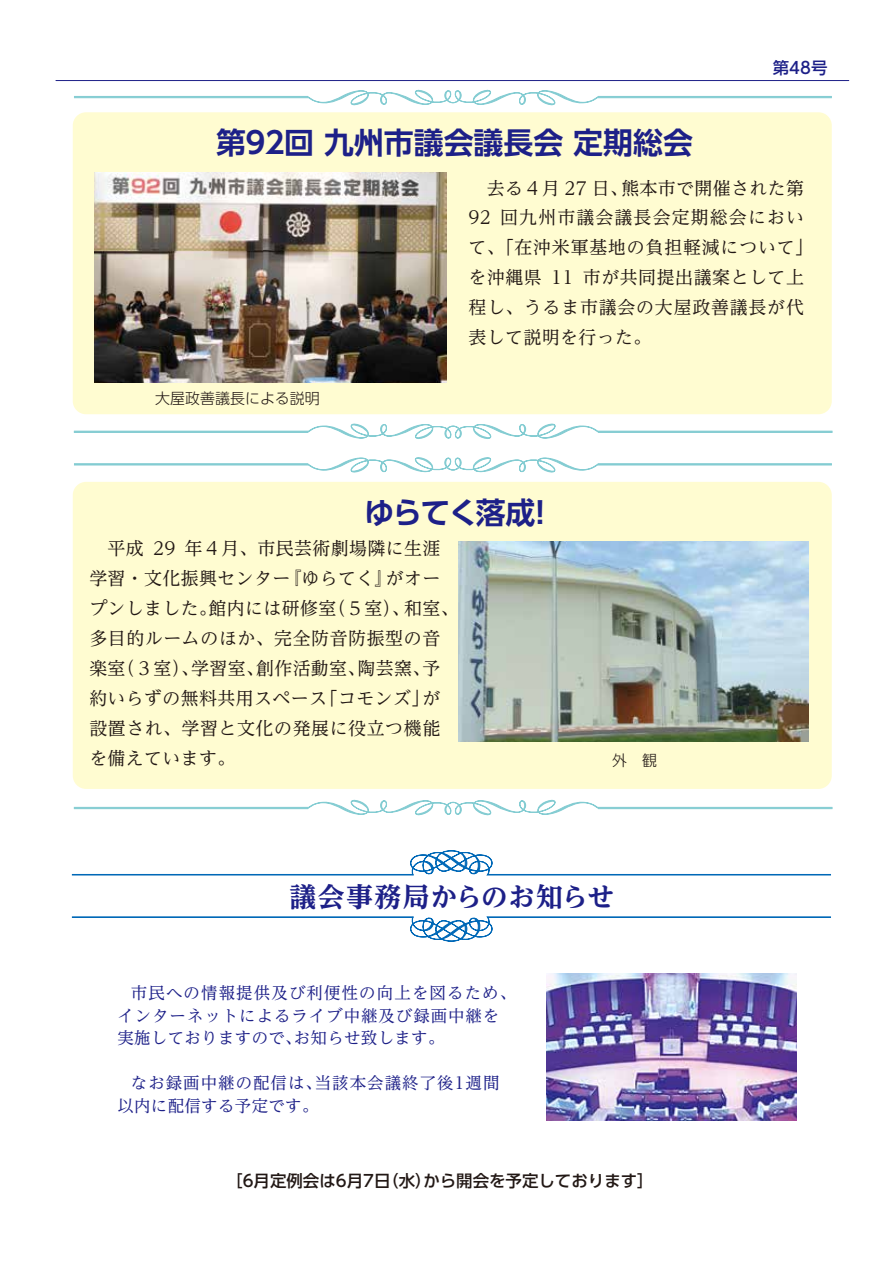
<style>
.page{position:relative;width:893px;height:1263px;background:#fff}
.page>*{position:absolute;margin:0;border:0;box-sizing:border-box;transform-origin:0 0}
.t1{font:700 29.85px "UD Shin Go Pr 6 De";color:#1d2088}
.t2{font:700 expanded 26.85px "UD Reimin Pr 6";letter-spacing:.03em;color:#1d2088}
.t3{font:18px/29.8px "UD Reimin Pr 6";letter-spacing:.02em;color:#221815}
.t4{font:18px/29.8px "UD Reimin Pr 6";letter-spacing:.045em;color:#221815}
.t5{font:18px/29.8px "UD Reimin Pr 6";letter-spacing:.06em;color:#221815}
.t6{font:16.5px "UD Reimin Pr 6";letter-spacing:.06em;color:#1d2088}
.t7{font:16.5px/22.5px "UD Reimin Pr 6";letter-spacing:.02em;color:#1d2088;text-align:right}
.t8{font:500 16.5px "UD Shin Go Pr 6";color:#221815}
.t9{font:500 16.5px "UD Shin Go Pr 6";color:#1d2088}
.t10{font:300 15px "UD Shin Go Pr 6";color:#221815}
</style>
<div class="page">
<hr style="left:56px;top:80px;width:793px;height:1px;background:#1d2088">
<svg style="left:74px;top:89px;width:758px;height:17px"></svg>
<svg style="left:74px;top:457px;width:758px;height:16px"></svg>
<svg style="left:73px;top:799px;width:760px;height:17px"></svg>
<svg style="left:73px;top:423px;width:760px;height:16px"></svg>
<div style="left:73px;top:112px;width:759px;height:302px;background:#fffcd1;border-radius:13px"></div>
<div style="left:73px;top:482px;width:759px;height:307px;background:#fffcd1;border-radius:13px"></div>
<img style="left:95px;top:172px;width:351px;height:211px">
<img style="left:459px;top:542px;width:350px;height:200px">
<svg style="left:72px;top:850px;width:759px;height:25px"></svg>
<svg style="left:72px;top:916px;width:759px;height:26px"></svg>
<img style="left:547px;top:973px;width:249px;height:147px">
<h1 class="t1" style="left:216px;top:118px;width:31px">第</h1>
<h1 class="t1" style="left:284px;top:118px;width:410px">回九州市議会議長会定期総会</h1>
<h1 class="t1" style="left:241px;top:118px;width:50px">９２</h1>
<p class="t9" style="left:773px;top:54px;width:56px">第48号</p>
<p class="t10" style="left:155px;top:386px;width:166px">大屋政善議長による説明</p>
<p class="t3" style="left:621px;top:172px;width:184px">熊本市で開催された第</p>
<p class="t5" style="left:500px;top:172px;width:305px;text-indent:-32px">　去る４月 27 日、<br>回九州市議会議長会定期総会におい</p>
<p class="t3" style="left:469px;top:202px;width:24px">92</p>
<p class="t4" style="left:469px;top:232px;width:346px">て、「在沖米軍基地の負担軽減について「</p>
<p class="t3" style="left:583px;top:262px;width:223px">市が共同提出議案として上</p>
<p class="t4" style="left:469px;top:262px;width:337px">を沖縄県<br>程し、うるま市議会の大屋政善議長が代表して説明を行った。</p>
<p class="t3" style="left:551px;top:262px;width:24px">11</p>
<p class="t3" style="left:89px;top:533px;width:56px">　平成</p>
<p class="t3" style="left:153px;top:533px;width:24px">29</p>
<h1 class="t1" style="left:364px;top:488px;width:173px">ゆらてく落成</h1>
<p class="t3" style="left:184px;top:533px;width:257px">年４月、市民芸術劇場隣に生涯</p>
<h1 class="t1" style="left:525px;top:488px;width:31px">!</h1>
<p class="t3" style="left:283px;top:563px;width:111px">『ゆらてく』</p>
<p class="t3" style="left:89px;top:563px;width:203px">学習・文化振興センター</p>
<p class="t3" style="left:386px;top:563px;width:56px">がオー</p>
<p class="t3" style="left:89px;top:593px;width:129px">プンしました。</p>
<p class="t3" style="left:89px;top:623px;width:352px">多目的ルームのほか、完全防音防振型の音</p>
<p class="t3" style="left:358px;top:653px;width:84px">陶芸窯予、</p>
<p class="t3" style="left:328px;top:593px;width:84px">（５室）、</p>
<p class="t3" style="left:209px;top:593px;width:129px">館内には研修室</p>
<p class="t3" style="left:404px;top:593px;width:56px">和室、</p>
<p class="t3" style="left:117px;top:653px;width:84px">（３室）、</p>
<p class="t3" style="left:89px;top:653px;width:38px">楽室</p>
<p class="t3" style="left:191px;top:653px;width:74px">学習室、</p>
<p class="t3" style="left:256px;top:653px;width:111px">創作活動室、</p>
<p class="t3" style="left:89px;top:683px;width:352px">約いらずの無料共用スペース<br>設置され、学習と文化の発展に役立つ機能を備えています。</p>
<p class="t3" style="left:320px;top:683px;width:111px">「コモンズ」</p>
<p class="t3" style="left:422px;top:683px;width:19px">が</p>
<p class="t10" style="left:612px;top:748px;width:46px">外　観</p>
<h2 class="t2" style="left:290px;top:875px;width:326px">議会事務局からのお知らせ</h2>
<p class="t6" style="left:131px;top:980px;width:387px">市民への情報提供及び利便性の向上を図るため、</p>
<p class="t6" style="left:117px;top:1002px;width:383px">インターネットによるライブ中継及び録画中継を</p>
<p class="t7" style="left:294px;top:1026px;width:152px">お知らせ致します。</p>
<p class="t7" style="left:117px;top:1026px;width:186px">実施しておりますので、</p>
<p class="t6" style="left:315px;top:1069px;width:186px">当該本会議終了後1週間</p>
<p class="t7" style="left:117px;top:1071px;width:206px">なお録画中継の配信は、以内に配信する予定です。</p>
<p class="t8" style="left:226px;top:1167px;width:207px">［6月定例会は6月7 （日水）</p>
<p class="t8" style="left:423px;top:1167px;width:232px">から開会を予定しております[</p>
</div>
